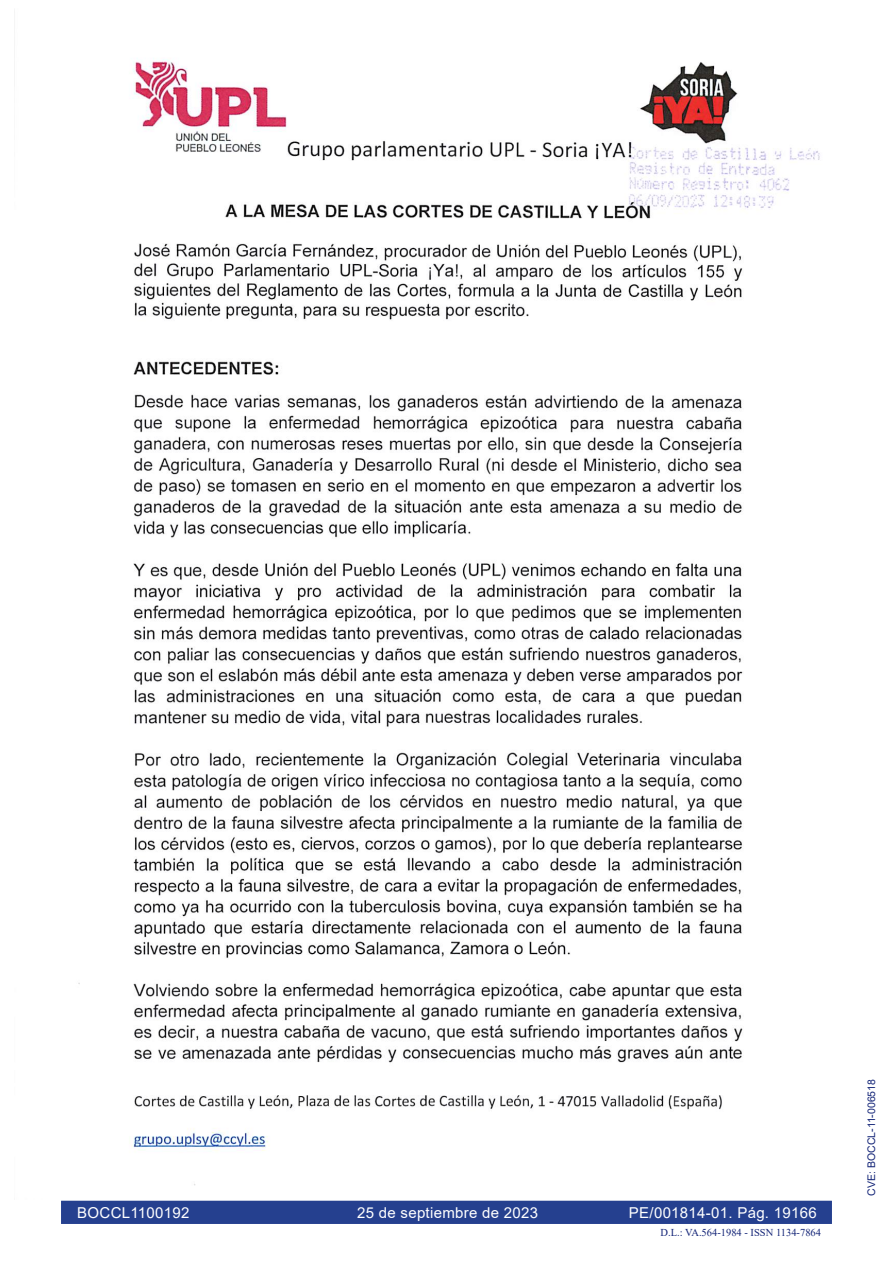
<style>
.page{position:relative;width:893px;height:1263px;background:#fff}
.page>*{position:absolute;margin:0;border:0;box-sizing:border-box;transform-origin:0 0}
.E_CVE{font:15px "Arial";letter-spacing:.02em;color:#fff}
.t1{font:10.5px "Times New Roman";color:#132477}
.t2{font:10.5px "Arial";color:#132477}
</style>
<div class="page">
<div style="left:60px;top:1200px;width:773px;height:25px;background:#25408f"></div>
<div style="left:60px;top:1199px;width:773px;height:26px;border:2px solid #fff"></div>
<img style="left:60px;top:59px;width:773px;height:1141px">
<p class="E_CVE" style="left:77px;top:1202px;width:114px">BOCCL1100192</p>
<p class="E_CVE" style="left:357px;top:1202px;width:183px">25 de septiembre de 2023</p>
<p class="E_CVE" style="left:629px;top:1202px;width:189px">PE/001814-01. Pág. 19166</p>
<p class="t1" style="left:661px;top:1225px;width:162px">D.L.: VA.564-1984 - ISSN 1134-7864</p>
<p class="t2" style="left:864px;top:1195px;width:118px;rotate:-90deg">CVE: BOCCL-11-006518</p>
</div>
